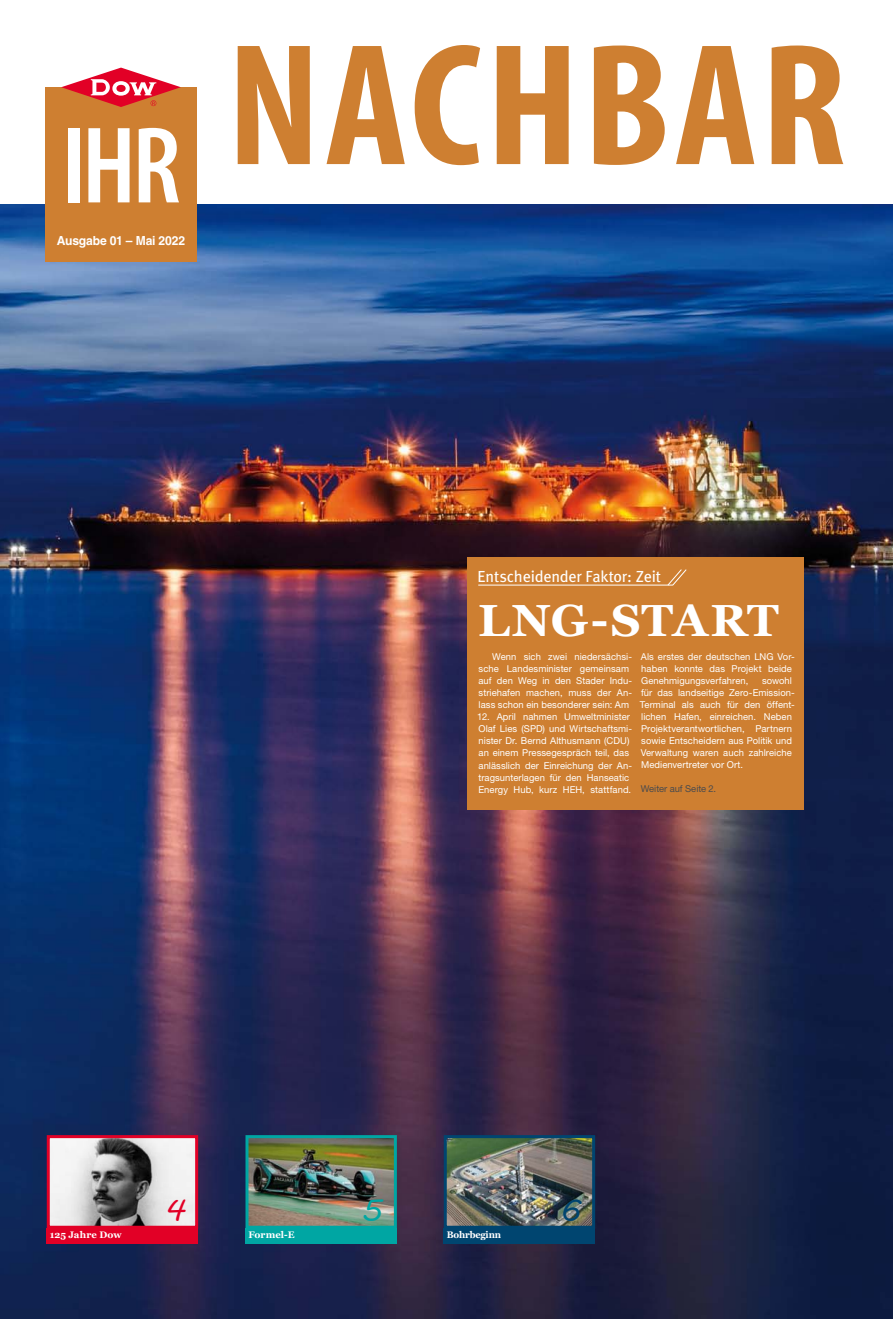
<style>
.page{position:relative;width:893px;height:1319px;background:#fff}
.page>*{position:absolute;margin:0;border:0;box-sizing:border-box;transform-origin:0 0}
.t1{font:700 condensed 175px "Myriad Pro";letter-spacing:.025em;color:#ce7f31}
.t2{font:600 condensed 110px "Myriad Pro";color:#fff}
.t3{font:700 45px "Georgia";letter-spacing:.005em;color:#fff}
.t4{font:30px "MV Boli";color:#e20026}
.t5{font:30px "MV Boli";color:#00a6a3}
.t6{font:30px "MV Boli";color:#004570}
.t7{font:16px "Meta Book Balt";letter-spacing:-.01em;color:#fff}
.t8{font:700 12.5px "Helvetica LT Std";letter-spacing:-.015em;color:#fff}
.t9{font:9.5px/12px "Helvetica Neue LT Std";letter-spacing:.01em;color:#fff}
.t10{font:9.5px "Helvetica Neue LT Std";letter-spacing:-.005em;color:#4b4b4d}
.t11{font:700 9.5px "Georgia";letter-spacing:.01em;color:#fff}
.t12{font:700 9.5px "Georgia";letter-spacing:-.015em;color:#fff;scale:.96 1}
.t13{font:700 9.5px "Georgia";letter-spacing:-.015em;color:#fff}
</style>
<div class="page">
<img style="left:0;top:204px;width:893px;height:1114px">
<div style="left:45px;top:87px;width:152px;height:175px;background:#ce7f31"></div>
<svg style="left:61px;top:68px;width:120px;height:39px"></svg>
<div style="left:467px;top:557px;width:337px;height:252px;background:#ce7f31"></div>
<hr style="left:478px;top:584px;width:195px;height:1px;background:#fff">
<svg style="left:667px;top:569px;width:20px;height:16px"></svg>
<img style="left:51px;top:1138px;width:143px;height:86px">
<div style="left:47px;top:1134px;width:151px;height:94px;border:3px solid #e20026"></div>
<div style="left:47px;top:1227px;width:151px;height:16px;background:#e20026"></div>
<div style="left:444px;top:1227px;width:151px;height:16px;background:#004570"></div>
<img style="left:448px;top:1138px;width:143px;height:86px">
<div style="left:444px;top:1134px;width:151px;height:94px;border:3px solid #004570"></div>
<img style="left:249px;top:1138px;width:144px;height:86px">
<div style="left:245px;top:1134px;width:152px;height:94px;border:3px solid #00a6a3"></div>
<div style="left:245px;top:1227px;width:152px;height:16px;background:#00a6a3"></div>
<h2 class="t2" style="left:61px;top:106px;width:121px">IHR</h2>
<h3 class="t8" style="left:57px;top:233px;width:130px">Ausgabe 01 – Mai 2022</h3>
<h1 class="t1" style="left:227px;top:-4px;width:620px">NACHBAR</h1>
<h3 class="t7" style="left:477px;top:567px;width:185px">Entscheidender Faktor: Zeit</h3>
<h3 class="t3" style="left:478px;top:591px;width:302px">LNG-START</h3>
<p class="t9" style="left:478px;top:650px;width:155px;text-indent:14px">Wenn sich zwei niedersächsi&shy;sche Landesminister gemeinsam auf den Weg in den Stader Indu&shy;striehafen machen, muss der An&shy;lass schon ein besonderer sein: Am</p>
<p class="t9" style="left:477px;top:710px;width:156px">12. April nahmen Umweltminister Olaf Lies (SPD) und Wirtschaftsmi&shy;nister Dr. Bernd Althusmann (CDU) an einem Pressegespräch teil, das anlässlich der Einreichung der An&shy;tragsunterlagen für den Hanseatic Energy Hub, kurz HEH, stattfand.</p>
<p class="t9" style="left:641px;top:650px;width:155px">Als erstes der deutschen LNG Vor&shy;haben konnte das Projekt beide<br>Genehmigungsverfahren,</p>
<p class="t9" style="left:640px;top:674px;width:157px;text-indent:122px">sowohl für das landseitige Zero-Emission-<br>Terminal als auch für den öffent&shy;lichen Hafen, einreichen. Neben<br>Projektverantwortlichen, Partnern sowie Entscheidern aus Politik und<br>Verwaltung waren auch zahlreiche<br>Medienvertreter vor Ort.</p>
<p class="t10" style="left:641px;top:783px;width:77px">Weiter auf Seite 2.</p>
<h3 class="t4" style="left:166px;top:1190px;width:22px">4</h3>
<h3 class="t5" style="left:363px;top:1190px;width:22px">5</h3>
<h3 class="t6" style="left:561px;top:1190px;width:22px">6</h3>
<p class="t11" style="left:50px;top:1228px;width:73px">125 Jahre Dow</p>
<p class="t12" style="left:447px;top:1228px;width:58px">Bohrbeginn</p>
<p class="t13" style="left:248px;top:1228px;width:48px">Formel-E</p>
</div>
